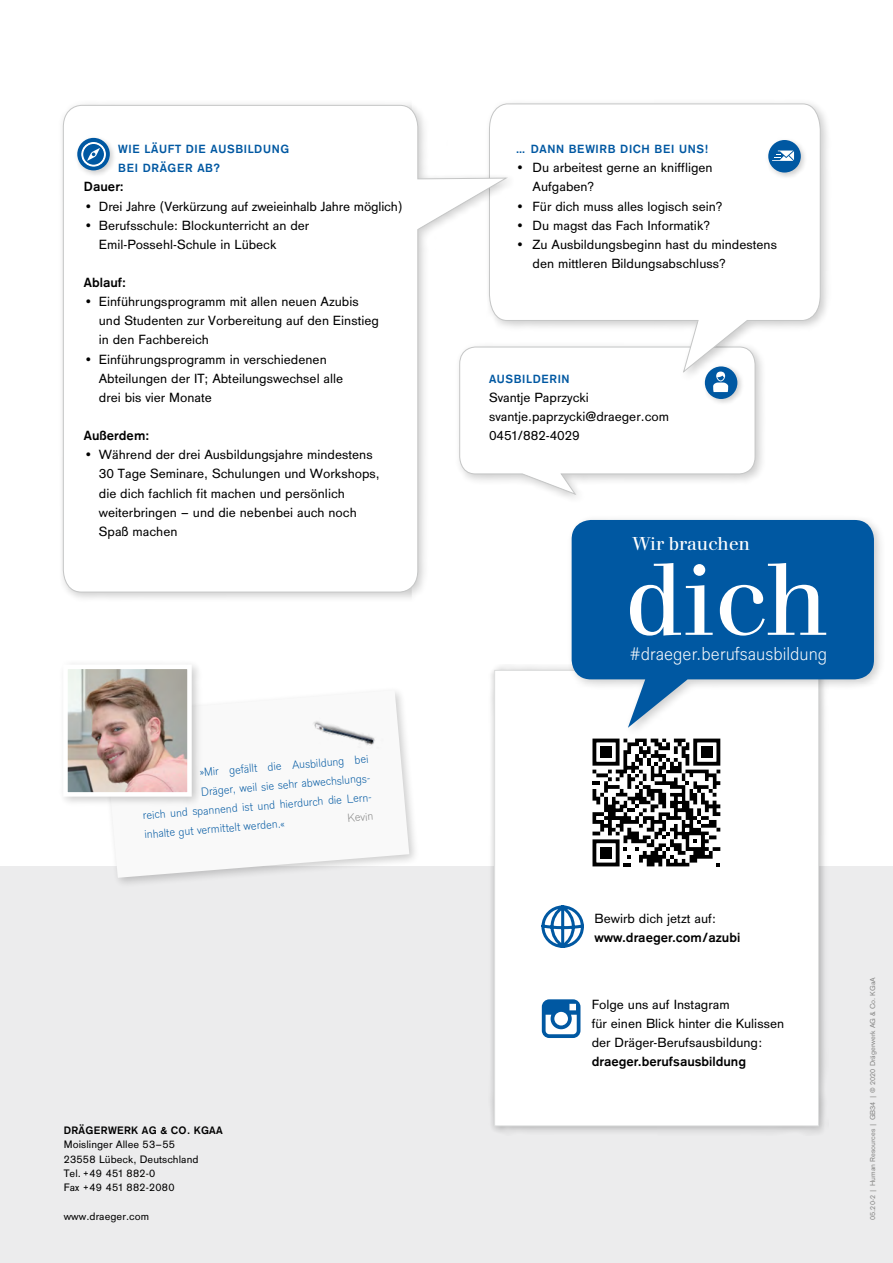
<style>
.page{position:relative;width:893px;height:1263px;background:#fff}
.page>*{position:absolute;margin:0;border:0;box-sizing:border-box;transform-origin:0 0}
.t1{font:107.25px "Draeger Walbaum";color:#fff}
.t2{font:300 19.5px "Draeger Sans";color:#fff}
.t3{font:19.5px "Draeger Walbaum";color:#fff}
.t4{font:13.8px/19.2px "Draeger Sans";color:#000}
.t5{font:700 13.8px "Draeger Sans";color:#000}
.t6{font:300 12.3px "Draeger Sans";color:#0058a2}
.t7{font:700 12.3px/19.2px "Draeger Sans";letter-spacing:.05em;color:#0058a2}
.t8{font:300 12.3px "Draeger Sans";color:#878786}
.t9{font:11.25px/14.2px "Draeger Sans";letter-spacing:.005em;color:#000}
.t10{font:700 11.25px "Draeger Sans";letter-spacing:.025em;color:#000}
.t11{font:7.5px "Draeger Sans";color:#878786}
</style>
<div class="page">
<div style="left:454px;top:342px;width:312px;height:163px;background:#000;opacity:.2"></div>
<div style="left:0;top:866px;width:893px;height:397px;background:#ececed"></div>
<div style="left:488px;top:664px;width:341px;height:471px;background:#000;opacity:.3"></div>
<div style="left:494px;top:670px;width:325px;height:456px;background:#fff;border:1px solid #dddede"></div>
<div style="left:484px;top:99px;width:348px;height:283px;background:#000;opacity:.2"></div>
<svg style="left:517px;top:103px;width:304px;height:271px"></svg>
<div style="left:58px;top:100px;width:459px;height:503px;background:#000;opacity:.2"></div>
<svg style="left:62px;top:104px;width:447px;height:489px"></svg>
<svg style="left:459px;top:346px;width:297px;height:150px"></svg>
<div style="left:765px;top:137px;width:43px;height:43px;background:#000;opacity:.2"></div>
<div style="left:768px;top:140px;width:33px;height:33px;background:#0058a2;border-radius:50%"></div>
<svg style="left:772px;top:151px;width:22px;height:10px"></svg>
<div style="left:74px;top:135px;width:43px;height:43px;background:#000;opacity:.2"></div>
<div style="left:77px;top:138px;width:33px;height:32px;background:#0058a2;border-radius:50%"></div>
<svg style="left:81px;top:142px;width:25px;height:25px"></svg>
<svg style="left:541px;top:905px;width:43px;height:43px"></svg>
<svg style="left:542px;top:999px;width:38px;height:39px"></svg>
<svg style="left:592px;top:738px;width:128px;height:128px"></svg>
<div style="left:701px;top:746px;width:12px;height:12px;background:#000"></div>
<div style="left:600px;top:746px;width:12px;height:12px;background:#000"></div>
<div style="left:600px;top:847px;width:12px;height:12px;background:#000"></div>
<div style="left:566px;top:514px;width:320px;height:224px;background:#000;opacity:.2"></div>
<svg style="left:572px;top:520px;width:302px;height:208px;fill:#0058a2"></svg>
<div style="left:98px;top:685px;width:322px;height:203px;background:#000;opacity:.2"></div>
<svg style="left:103px;top:690px;width:306px;height:188px"></svg>
<img style="left:306px;top:714px;width:82px;height:52px">
<div style="left:58px;top:660px;width:144px;height:147px;background:#000;opacity:.2"></div>
<img style="left:68px;top:670px;width:119px;height:122px">
<div style="left:63px;top:665px;width:129px;height:132px;border:4px solid #fff"></div>
<p class="t7" style="left:118px;top:139px;width:172px">WIE LÄUFT DIE AUSBILDUNG<br>BEI DRÄGER AB?</p>
<p class="t5" style="left:84px;top:177px;width:41px">Dauer:</p>
<p class="t4" style="left:84px;top:196px;width:320px">• Drei Jahre (Verkürzung auf zweieinhalb Jahre möglich)</p>
<p class="t4" style="left:99px;top:215px;width:212px;text-indent:-15px">• Berufsschule: Blockunterricht an der<br>Emil-Possehl-Schule in Lübeck</p>
<p class="t5" style="left:84px;top:273px;width:44px">Ablauf:</p>
<p class="t4" style="left:99px;top:291px;width:282px;text-indent:-15px">• Einführungsprogramm mit allen neuen Azubis und Studenten zur Vorbereitung auf den Einstieg in den Fachbereich</p>
<p class="t4" style="left:99px;top:349px;width:246px;text-indent:-15px">• Einführungsprogramm in verschiedenen<br>Abteilungen der IT; Abteilungswechsel alle drei bis vier Monate</p>
<p class="t5" style="left:84px;top:426px;width:67px">Außerdem:</p>
<p class="t4" style="left:99px;top:444px;width:282px;text-indent:-15px">• Während der drei Ausbildungsjahre mindestens 30 Tage Seminare, Schulungen und Workshops, die dich fachlich fit machen und persönlich weiterbringen – und die nebenbei auch noch Spaß machen</p>
<p class="t6" style="left:199px;top:765px;width:171px;rotate:-5deg">»Mir gefällt die Ausbildung bei</p>
<p class="t6" style="left:201px;top:784px;width:174px;rotate:-5deg">Dräger, weil sie sehr abwechslungs-</p>
<p class="t6" style="left:142px;top:808px;width:234px;rotate:-5deg">reich und spannend ist und hierdurch die Lern-</p>
<p class="t6" style="left:144px;top:827px;width:142px;rotate:-5deg">inhalte gut vermittelt werden.«</p>
<p class="t8" style="left:347px;top:810px;width:27px;rotate:-5deg">Kevin</p>
<p class="t10" style="left:64px;top:1123px;width:160px">DRÄGERWERK AG &amp; CO. KGAA</p>
<p class="t9" style="left:64px;top:1137px;width:136px">Moislinger Allee 53–55<br>23558 Lübeck, Deutschland<br>Tel. +49 451 882-0<br>Fax +49 451 882-2080</p>
<p class="t9" style="left:64px;top:1208px;width:87px">www.draeger.com</p>
<p class="t7" style="left:516px;top:139px;width:194px">… DANN BEWIRB DICH BEI UNS!</p>
<p class="t4" style="left:533px;top:157px;width:182px;text-indent:-17px">• Du arbeitest gerne an kniffligen<br>Aufgaben?</p>
<p class="t4" style="left:516px;top:196px;width:209px">• Für dich muss alles logisch sein?</p>
<p class="t4" style="left:516px;top:215px;width:196px">• Du magst das Fach Informatik?</p>
<p class="t4" style="left:533px;top:234px;width:246px;text-indent:-17px">• Zu Ausbildungsbeginn hast du mindestens den mittleren Bildungsabschluss?</p>
<p class="t7" style="left:489px;top:368px;width:82px">AUSBILDERIN</p>
<p class="t4" style="left:489px;top:387px;width:182px">Svantje Paprzycki svantje.paprzycki@draeger.com<br>0451/882-4029</p>
<h2 class="t3" style="left:633px;top:531px;width:119px">Wir brauchen</h2>
<h1 class="t1" style="left:626px;top:530px;width:205px">dich</h1>
<h2 class="t2" style="left:630px;top:641px;width:199px">#draeger.berufsausbildung</h2>
<p class="t4" style="left:594px;top:908px;width:123px">Bewirb dich jetzt auf:</p>
<p class="t5" style="left:594px;top:928px;width:147px">www.draeger.com/azubi</p>
<p class="t4" style="left:592px;top:994px;width:194px">Folge uns auf Instagram<br>für einen Blick hinter die Kulissen der Dräger-Berufsausbildung:</p>
<p class="t5" style="left:592px;top:1052px;width:156px">draeger.berufsausbildung</p>
<p class="t11" style="left:868px;top:1220px;width:245px;rotate:-90deg">05.20-2 | Human Resources | GB34 | © 2020 Drägerwerk AG &amp; Co. KGaA</p>
</div>
